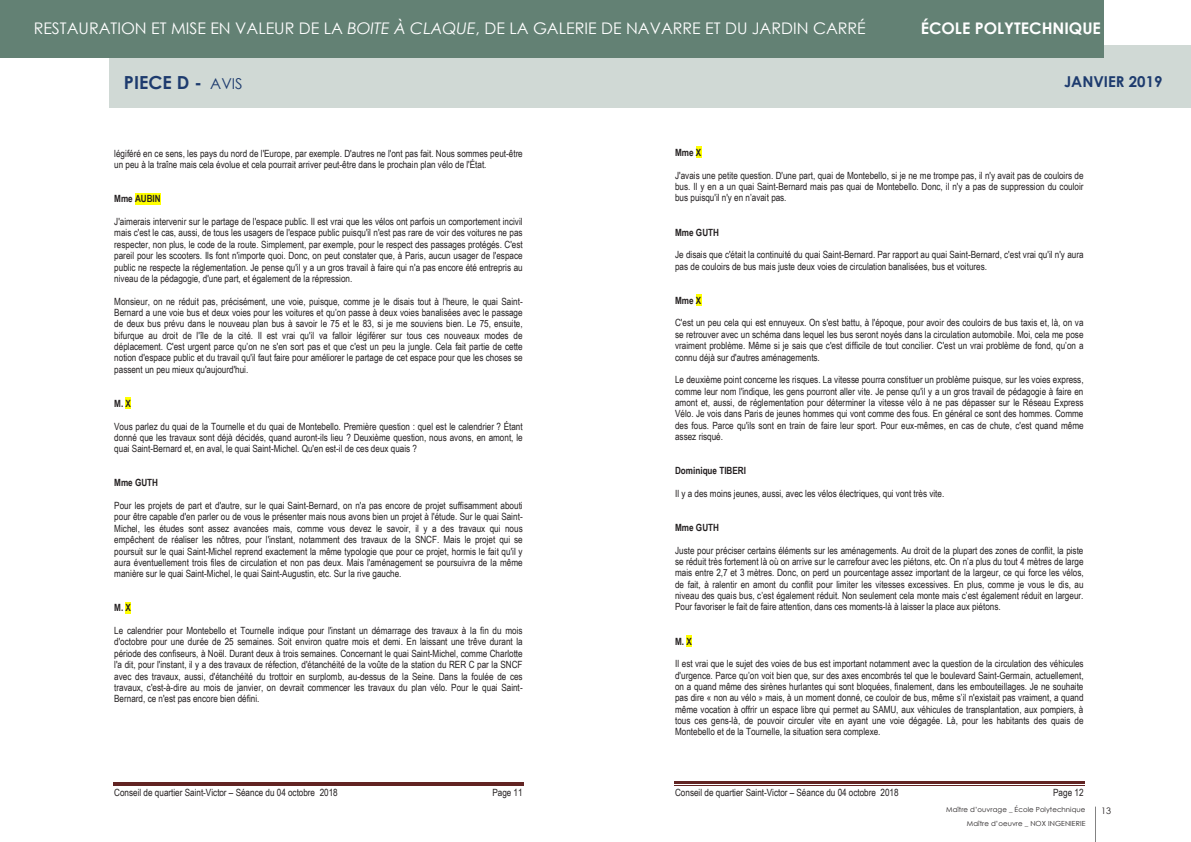
<style>
.page{position:relative;width:1191px;height:842px;background:#fff}
.page>*{position:absolute;margin:0;border:0;box-sizing:border-box;transform-origin:0 0}
.t1{font:700 18px "Century Gothic";color:#1d3b6e}
.t2{font:16px "Century Gothic";color:#fff}
.t3{font:700 16px "Century Gothic";color:#fff}
.t4{font:700 15px "Century Gothic";color:#1d3b6e}
.t5{font:9.9px/11.4px "Arial Narrow";color:#231f20;text-align:justify}
.t6{font:700 9.9px "Arial Narrow";color:#231f20}
.t7{font:9px "Century Gothic";color:#231f20}
.t8{font:7px "Century Gothic";letter-spacing:.01em;color:#231f20}
.s1{font-style:italic}
.s2{font-weight:400;font-size:15px}
</style>
<div class="page">
<div style="left:110px;top:45px;width:1081px;height:63px;background:#d0d9d5"></div>
<div style="left:0;top:0;width:1103px;height:58px;background:#638174"></div>
<hr style="left:1095px;top:807px;width:1px;height:35px;background:#000">
<hr style="left:113px;top:782px;width:411px;height:3px;background:#622423">
<hr style="left:113px;top:786px;width:411px;height:1px;background:#622423">
<div style="left:135px;top:193px;width:26px;height:11px;background:#ff0"></div>
<div style="left:126px;top:397px;width:5px;height:12px;background:#ff0"></div>
<div style="left:126px;top:602px;width:5px;height:11px;background:#ff0"></div>
<hr style="left:674px;top:781px;width:410px;height:3px;background:#622423">
<hr style="left:674px;top:785px;width:410px;height:1px;background:#622423">
<div style="left:696px;top:147px;width:5px;height:11px;background:#ff0"></div>
<div style="left:696px;top:294px;width:5px;height:12px;background:#ff0"></div>
<div style="left:686px;top:635px;width:6px;height:12px;background:#ff0"></div>
<h2 class="t2" style="left:34px;top:17px;width:833px">RESTAURATION ET MISE EN VALEUR DE LA <span class="s1">BOITE À CLAQUE</span>, DE LA GALERIE DE NAVARRE ET DU JARDIN CARRÉ</h2>
<h2 class="t3" style="left:920px;top:16px;width:182px">ÉCOLE POLYTECHNIQUE</h2>
<h1 class="t1" style="left:124px;top:69px;width:120px">PIECE D - <span class="s2">AVIS</span></h1>
<h3 class="t4" style="left:1064px;top:70px;width:100px">JANVIER 2019</h3>
<p class="t5" style="left:114px;top:147px;width:410px">légiféré en ce sens, les pays du nord de l'Europe, par exemple. D'autres ne l'ont pas fait. Nous sommes peut-être un peu à la traîne mais cela évolue et cela pourrait arriver peut-être dans le prochain plan vélo de l'État.</p>
<p class="t6" style="left:114px;top:191px;width:48px">Mme AUBIN</p>
<p class="t5" style="left:114px;top:216px;width:410px">J'aimerais intervenir sur le partage de l'espace public. Il est vrai que les vélos ont parfois un comportement incivil mais c'est le cas, aussi, de tous les usagers de l'espace public puisqu'il n'est pas rare de voir des voitures ne pas respecter, non plus, le code de la route. Simplement, par exemple, pour le respect des passages protégés. C'est pareil pour les scooters. Ils font n'importe quoi. Donc, on peut constater que, à Paris, aucun usager de l'espace public ne respecte la réglementation. Je pense qu'il y a un gros travail à faire qui n'a pas encore été entrepris au niveau de la pédagogie, d'une part, et également de la répression.</p>
<p class="t5" style="left:114px;top:295px;width:410px">Monsieur, on ne réduit pas, précisément, une voie, puisque, comme je le disais tout à l'heure, le quai Saint-Bernard a une voie bus et deux voies pour les voitures et qu’on passe à deux voies banalisées avec le passage de deux bus prévu dans le nouveau plan bus à savoir le 75 et le 83, si je me souviens bien. Le 75, ensuite, bifurque au droit de l'île de la cité. Il est vrai qu'il va falloir légiférer sur tous ces nouveaux modes de déplacement. C'est urgent parce qu’on ne s'en sort pas et que c'est un peu la jungle. Cela fait partie de cette notion d'espace public et du travail qu'il faut faire pour améliorer le partage de cet espace pour que les choses se passent un peu mieux qu'aujourd'hui.</p>
<p class="t6" style="left:114px;top:396px;width:18px">M. X</p>
<p class="t5" style="left:114px;top:420px;width:410px">Vous parlez du quai de la Tournelle et du quai de Montebello. Première question : quel est le calendrier ? Étant donné que les travaux sont déjà décidés, quand auront-ils lieu ? Deuxième question, nous avons, en amont, le quai Saint-Bernard et, en aval, le quai Saint-Michel. Qu'en est-il de ces deux quais ?</p>
<p class="t6" style="left:114px;top:475px;width:45px">Mme GUTH</p>
<p class="t5" style="left:114px;top:499px;width:410px">Pour les projets de part et d'autre, sur le quai Saint-Bernard, on n'a pas encore de projet suffisamment abouti pour être capable d'en parler ou de vous le présenter mais nous avons bien un projet à l'étude. Sur le quai Saint-Michel, les études sont assez avancées mais, comme vous devez le savoir, il y a des travaux qui nous empêchent de réaliser les nôtres, pour l'instant, notamment des travaux de la SNCF. Mais le projet qui se poursuit sur le quai Saint-Michel reprend exactement la même typologie que pour ce projet, hormis le fait qu'il y aura éventuellement trois files de circulation et non pas deux. Mais l'aménagement se poursuivra de la même manière sur le quai Saint-Michel, le quai Saint-Augustin, etc. Sur la rive gauche.</p>
<p class="t6" style="left:114px;top:600px;width:18px">M. X</p>
<p class="t5" style="left:114px;top:624px;width:410px">Le calendrier pour Montebello et Tournelle indique pour l'instant un démarrage des travaux à la fin du mois d'octobre pour une durée de 25 semaines. Soit environ quatre mois et demi. En laissant une trêve durant la période des confiseurs, à Noël. Durant deux à trois semaines. Concernant le quai Saint-Michel, comme Charlotte l'a dit, pour l'instant, il y a des travaux de réfection, d'étanchéité de la voûte de la station du RER C par la SNCF avec des travaux, aussi, d'étanchéité du trottoir en surplomb, au-dessus de la Seine. Dans la foulée de ces travaux, c'est-à-dire au mois de janvier, on devrait commencer les travaux du plan vélo. Pour le quai Saint-Bernard, ce n'est pas encore bien défini.</p>
<p class="t5" style="left:114px;top:787px;width:225px">Conseil de quartier Saint-Victor – Séance du 04 octobre 2018</p>
<p class="t5" style="left:492px;top:787px;width:32px">Page 11</p>
<p class="t6" style="left:675px;top:145px;width:28px">Mme X</p>
<p class="t5" style="left:675px;top:169px;width:410px">J'avais une petite question. D'une part, quai de Montebello, si je ne me trompe pas, il n'y avait pas de couloirs de bus. Il y en a un quai Saint-Bernard mais pas quai de Montebello. Donc, il n'y a pas de suppression du couloir bus puisqu'il n'y en n’avait pas.</p>
<p class="t6" style="left:675px;top:225px;width:45px">Mme GUTH</p>
<p class="t5" style="left:675px;top:249px;width:410px">Je disais que c'était la continuité du quai Saint-Bernard. Par rapport au quai Saint-Bernard, c'est vrai qu'il n'y aura pas de couloirs de bus mais juste deux voies de circulation banalisées, bus et voitures.</p>
<p class="t6" style="left:675px;top:293px;width:28px">Mme X</p>
<p class="t5" style="left:675px;top:317px;width:410px">C'est un peu cela qui est ennuyeux. On s'est battu, à l'époque, pour avoir des couloirs de bus taxis et, là, on va se retrouver avec un schéma dans lequel les bus seront noyés dans la circulation automobile. Moi, cela me pose vraiment problème. Même si je sais que c'est difficile de tout concilier. C'est un vrai problème de fond, qu’on a connu déjà sur d'autres aménagements.</p>
<p class="t5" style="left:675px;top:374px;width:410px">Le deuxième point concerne les risques. La vitesse pourra constituer un problème puisque, sur les voies express, comme leur nom l'indique, les gens pourront aller vite. Je pense qu'il y a un gros travail de pédagogie à faire en amont et, aussi, de réglementation pour déterminer la vitesse vélo à ne pas dépasser sur le Réseau Express Vélo. Je vois dans Paris de jeunes hommes qui vont comme des fous. En général ce sont des hommes. Comme des fous. Parce qu'ils sont en train de faire leur sport. Pour eux-mêmes, en cas de chute, c'est quand même assez risqué.</p>
<p class="t6" style="left:675px;top:463px;width:72px">Dominique TIBERI</p>
<p class="t5" style="left:675px;top:487px;width:271px">Il y a des moins jeunes, aussi, avec les vélos électriques, qui vont très vite.</p>
<p class="t6" style="left:675px;top:520px;width:45px">Mme GUTH</p>
<p class="t5" style="left:675px;top:544px;width:410px">Juste pour préciser certains éléments sur les aménagements. Au droit de la plupart des zones de conflit, la piste se réduit très fortement là où on arrive sur le carrefour avec les piétons, etc. On n’a plus du tout 4 mètres de large mais entre 2,7 et 3 mètres. Donc, on perd un pourcentage assez important de la largeur, ce qui force les vélos, de fait, à ralentir en amont du conflit pour limiter les vitesses excessives. En plus, comme je vous le dis, au niveau des quais bus, c’est également réduit. Non seulement cela monte mais c’est également réduit en largeur.<br>Pour favoriser le fait de faire attention, dans ces moments-là à laisser la place aux piétons.</p>
<p class="t6" style="left:675px;top:633px;width:18px">M. X</p>
<p class="t5" style="left:675px;top:658px;width:410px">Il est vrai que le sujet des voies de bus est important notamment avec la question de la circulation des véhicules d'urgence. Parce qu’on voit bien que, sur des axes encombrés tel que le boulevard Saint-Germain, actuellement, on a quand même des sirènes hurlantes qui sont bloquées, finalement, dans les embouteillages. Je ne souhaite pas dire « non au vélo » mais, à un moment donné, ce couloir de bus, même s’il n'existait pas vraiment, a quand même vocation à offrir un espace libre qui permet au SAMU, aux véhicules de transplantation, aux pompiers, à tous ces gens-là, de pouvoir circuler vite en ayant une voie dégagée. Là, pour les habitants des quais de Montebello et de la Tournelle, la situation sera complexe.</p>
<p class="t5" style="left:675px;top:786px;width:225px">Conseil de quartier Saint-Victor – Séance du 04 octobre 2018</p>
<p class="t5" style="left:1053px;top:786px;width:32px">Page 12</p>
<p class="t8" style="left:946px;top:804px;width:141px">Maître d’ouvrage _ École Polytechnique</p>
<p class="t7" style="left:1101px;top:804px;width:11px">13</p>
<p class="t8" style="left:967px;top:818px;width:120px">Maître d’oeuvre _ NOX INGENIERIE</p>
</div>
